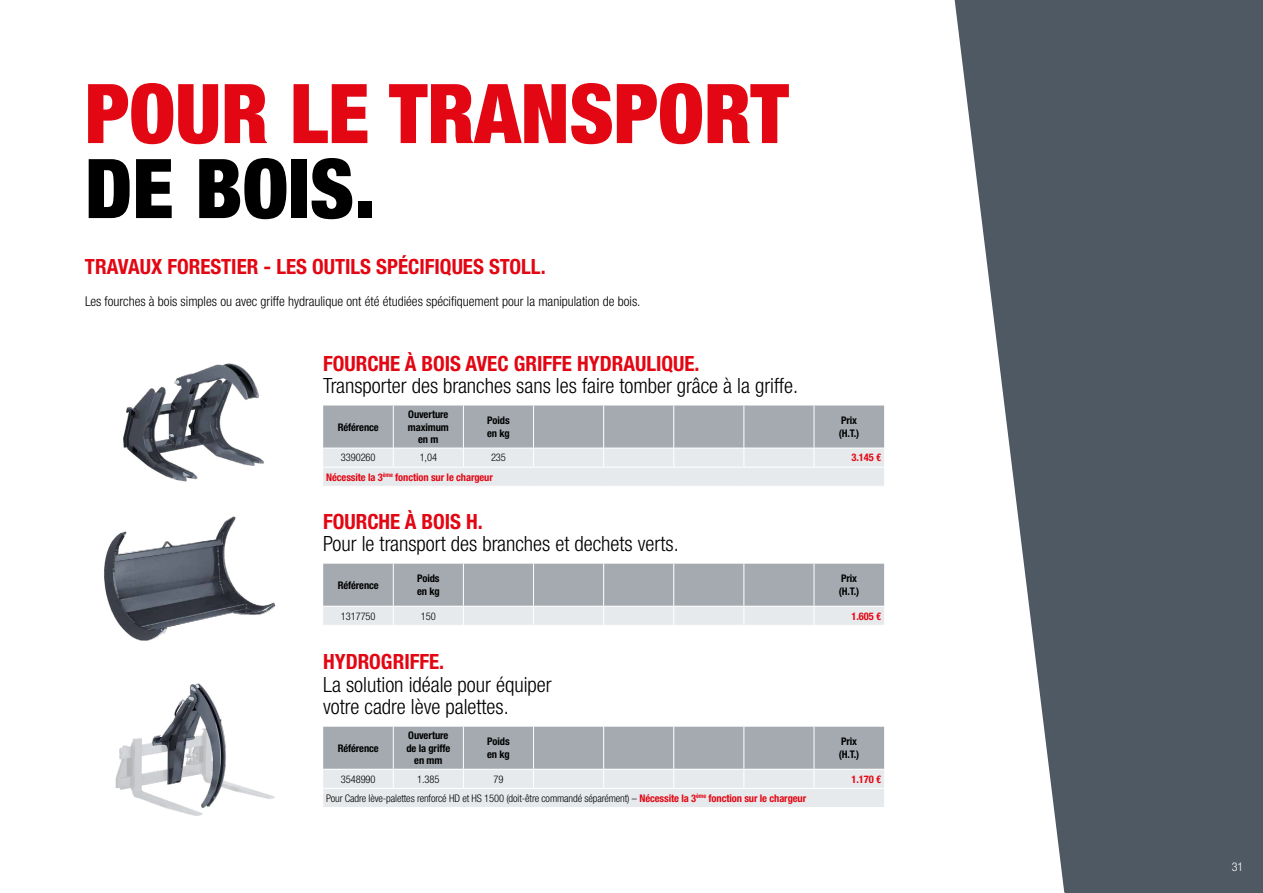
<style>
.page{position:relative;width:1263px;height:893px;background:#fff}
.page>*{position:absolute;margin:0;border:0;box-sizing:border-box;transform-origin:0 0}
.t1{font:900 condensed 82.5px "Helvetica Neue LTW1 G";color:#e30613}
.t2{font:900 condensed 82.5px "Helvetica Neue LTW1 G";color:#000}
.t3{font:300 condensed 21px/22.5px "Helvetica Neue LTW1 G";color:#000}
.t4{font:700 condensed 21px "Helvetica Neue LTW1 G";color:#e30613}
.t5{font:300 condensed 13.5px "Helvetica Neue LTW1 G";color:#000}
.t6{font:300 condensed 12px "Helvetica Neue LTW1 G";color:#fff}
.t7{font:300 condensed 10.5px "Helvetica Neue LTW1 G";letter-spacing:-.01em;color:#000}
.t8{font:700 condensed 10.5px/12.6px "Helvetica Neue LTW1 G";letter-spacing:-.01em;color:#000}
.t9{font:700 condensed 10.5px "Helvetica Neue LTW1 G";letter-spacing:-.01em;color:#e30613}
.s1{font-weight:700;color:#e30613}
</style>
<div class="page">
<svg style="left:955px;top:0;width:308px;height:893px;fill:#4f5963"></svg>
<img style="left:123px;top:363px;width:141px;height:119px">
<img style="left:104px;top:516px;width:172px;height:125px">
<img style="left:115px;top:683px;width:160px;height:133px">
<svg style="left:323px;top:405px;width:561px;height:81px;background:#c4c9cd"></svg>
<hr style="left:323px;top:467px;width:70px;height:1px;background:#fff">
<hr style="left:393px;top:467px;width:70px;height:1px;background:#fff">
<hr style="left:463px;top:467px;width:70px;height:1px;background:#fff">
<hr style="left:533px;top:467px;width:71px;height:1px;background:#fff">
<hr style="left:604px;top:467px;width:70px;height:1px;background:#fff">
<hr style="left:674px;top:467px;width:70px;height:1px;background:#fff">
<hr style="left:744px;top:467px;width:70px;height:1px;background:#fff">
<hr style="left:814px;top:467px;width:70px;height:1px;background:#fff">
<svg style="left:323px;top:727px;width:561px;height:80px;background:#c4c8cc"></svg>
<hr style="left:323px;top:788px;width:70px;height:1px;background:#fff">
<hr style="left:393px;top:788px;width:70px;height:1px;background:#fff">
<hr style="left:463px;top:788px;width:70px;height:1px;background:#fff">
<hr style="left:533px;top:788px;width:71px;height:1px;background:#fff">
<hr style="left:604px;top:788px;width:70px;height:1px;background:#fff">
<hr style="left:674px;top:788px;width:70px;height:1px;background:#fff">
<hr style="left:744px;top:788px;width:70px;height:1px;background:#fff">
<hr style="left:814px;top:788px;width:70px;height:1px;background:#fff">
<svg style="left:323px;top:564px;width:561px;height:61px;background:#babfc4"></svg>
<h1 class="t1" style="left:85px;top:65px;width:705px">POUR LE TRANSPORT</h1>
<h1 class="t2" style="left:85px;top:140px;width:292px">DE BOIS.</h1>
<p class="t4" style="left:85px;top:254px;width:462px">TRAVAUX FORESTIER - LES OUTILS SPÉCIFIQUES STOLL.</p>
<p class="t5" style="left:85px;top:293px;width:557px">Les fourches à bois simples ou avec griffe hydraulique ont été étudiées spécifiquement pour la manipulation de bois.</p>
<p class="t4" style="left:323px;top:350px;width:378px">FOURCHE À BOIS AVEC GRIFFE HYDRAULIQUE.</p>
<p class="t3" style="left:323px;top:374px;width:476px">Transporter des branches sans les faire tomber grâce à la griffe.</p>
<p class="t8" style="left:338px;top:421px;width:43px">Référence</p>
<p class="t8" style="left:408px;top:408px;width:42px;text-align:center">Ouverture maximum en m</p>
<p class="t8" style="left:487px;top:414px;width:24px">Poids en kg</p>
<p class="t8" style="left:839px;top:414px;width:22px">Prix (H.T.)</p>
<p class="t7" style="left:341px;top:451px;width:36px">3390260</p>
<p class="t7" style="left:420px;top:451px;width:19px">1,04</p>
<p class="t7" style="left:491px;top:451px;width:16px">235</p>
<p class="t9" style="left:851px;top:451px;width:31px">3.145 €</p>
<p class="t9" style="left:326px;top:470px;width:168px">Nécessite la 3<sup>ème</sup> fonction sur le chargeur</p>
<p class="t4" style="left:323px;top:509px;width:161px">FOURCHE À BOIS H.</p>
<p class="t3" style="left:323px;top:532px;width:357px">Pour le transport des branches et dechets verts.</p>
<p class="t8" style="left:338px;top:579px;width:43px">Référence</p>
<p class="t8" style="left:417px;top:572px;width:24px">Poids en kg</p>
<p class="t8" style="left:839px;top:572px;width:22px">Prix (H.T.)</p>
<p class="t7" style="left:341px;top:610px;width:36px">1317750</p>
<p class="t7" style="left:421px;top:610px;width:16px">150</p>
<p class="t9" style="left:851px;top:609px;width:31px">1.605 €</p>
<p class="t4" style="left:323px;top:649px;width:123px">HYDROGRIFFE.</p>
<p class="t3" style="left:323px;top:673px;width:230px">La solution idéale pour équiper votre cadre lève palettes.</p>
<p class="t8" style="left:338px;top:742px;width:43px">Référence</p>
<p class="t8" style="left:406px;top:729px;width:45px;text-align:center">Ouverture de la griffe en mm</p>
<p class="t8" style="left:487px;top:735px;width:24px">Poids en kg</p>
<p class="t8" style="left:839px;top:735px;width:22px">Prix (H.T.)</p>
<p class="t7" style="left:341px;top:773px;width:36px">3548990</p>
<p class="t7" style="left:417px;top:773px;width:24px">1.385</p>
<p class="t7" style="left:494px;top:773px;width:11px">79</p>
<p class="t9" style="left:851px;top:772px;width:31px">1.170 €</p>
<p class="t7" style="left:326px;top:792px;width:482px">Pour Cadre lève-palettes renforcé HD et HS 1500 (doit-être commandé séparément) – <span class="s1">Nécessite la 3</span><sup>ème</sup> <span class="s1">fonction sur le chargeur</span></p>
<p class="t6" style="left:1232px;top:860px;width:13px">31</p>
</div>
